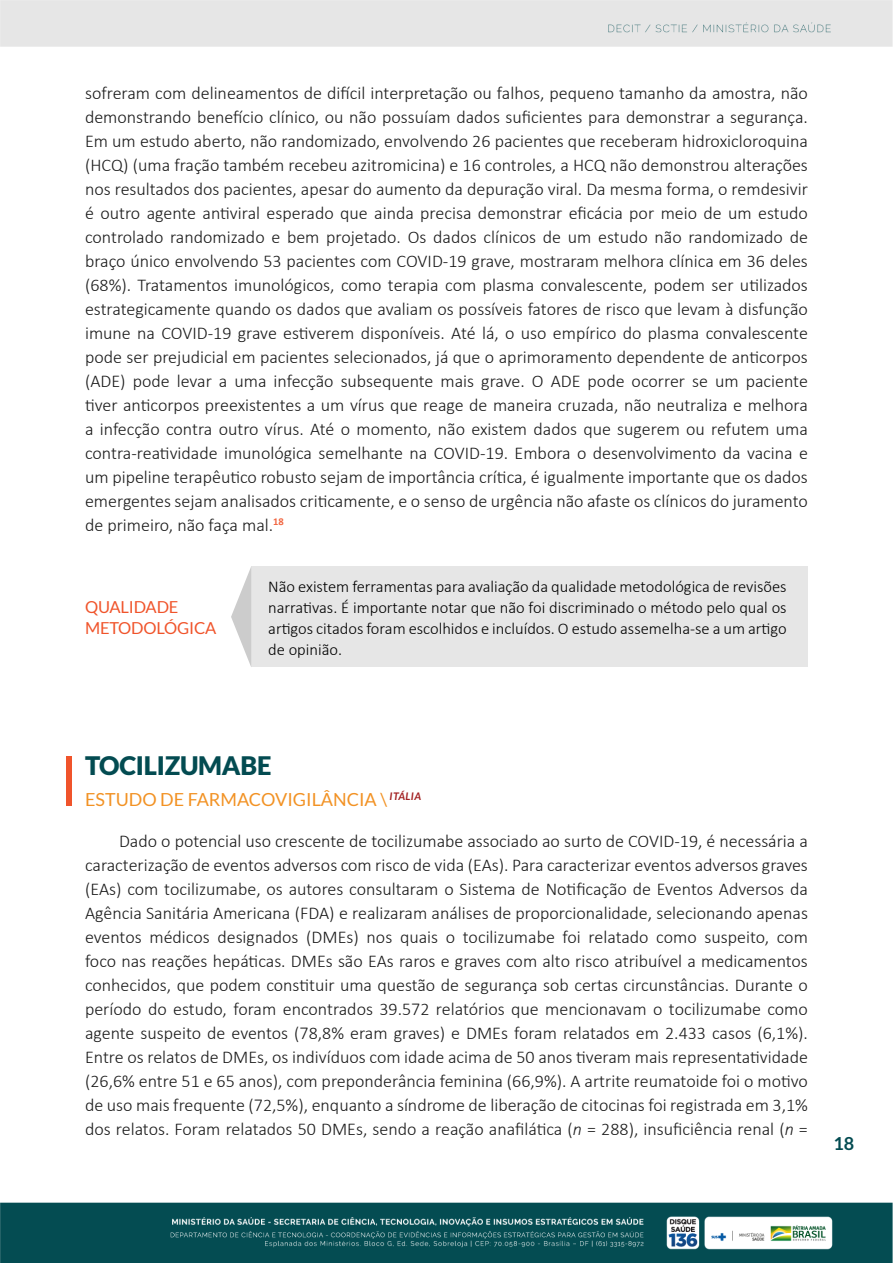
<style>
.page{position:relative;width:893px;height:1263px;background:#fff}
.page>*{position:absolute;margin:0;border:0;box-sizing:border-box;transform-origin:0 0}
.t1{font:900 25.5px "Lato";letter-spacing:-.01em;color:#034b51}
.t2{font:300 18px/24px "Calibri";color:#1a1a1a;text-align:justify}
.t3{font:18px "Lato";color:#f29224}
.t4{font:700 18px "Lato";color:#034b51}
.t5{font:300 16.5px/21px "Calibri";color:#000;text-align:justify}
.t6{font:16.5px/21px "Lato";letter-spacing:-.01em;color:#f0542b}
.s1{font-style:italic}
</style>
<div class="page">
<img style="left:0;top:0;width:893px;height:1263px">
<div style="left:85px;top:566px;width:146px;height:101px;background:#fff"></div>
<div style="left:251px;top:566px;width:557px;height:101px;background:#e6e6e6"></div>
<svg style="left:231px;top:566px;width:20px;height:101px"></svg>
<div style="left:66px;top:756px;width:6px;height:50px;background:#f0542b"></div>
<p class="t2" style="left:85px;top:80px;width:724px">sofreram com delineamentos de difícil interpretação ou falhos, pequeno tamanho da amostra, não demonstrando benefício clínico, ou não possuíam dados suficientes para demonstrar a segurança.<br>Em um estudo aberto, não randomizado, envolvendo 26 pacientes que receberam hidroxicloroquina (HCQ) (uma fração também recebeu azitromicina) e 16 controles, a HCQ não demonstrou alterações nos resultados dos pacientes, apesar do aumento da depuração viral. Da mesma forma, o remdesivir é outro agente antiviral esperado que ainda precisa demonstrar eficácia por meio de um estudo controlado randomizado e bem projetado. Os dados clínicos de um estudo não randomizado de braço único envolvendo 53 pacientes com COVID-19 grave, mostraram melhora clínica em 36 deles (68%). Tratamentos imunológicos, como terapia com plasma convalescente, podem ser utilizados estrategicamente quando os dados que avaliam os possíveis fatores de risco que levam à disfunção imune na COVID-19 grave estiverem disponíveis. Até lá, o uso empírico do plasma convalescente pode ser prejudicial em pacientes selecionados, já que o aprimoramento dependente de anticorpos (ADE) pode levar a uma infecção subsequente mais grave. O ADE pode ocorrer se um paciente tiver anticorpos preexistentes a um vírus que reage de maneira cruzada, não neutraliza e melhora a infecção contra outro vírus. Até o momento, não existem dados que sugerem ou refutem uma contra-reatividade imunológica semelhante na COVID-19. Embora o desenvolvimento da vacina e um pipeline terapêutico robusto sejam de importância crítica, é igualmente importante que os dados emergentes sejam analisados criticamente, e o senso de urgência não afaste os clínicos do juramento de primeiro, não faça mal.<sup>18</sup></p>
<p class="t6" style="left:85px;top:596px;width:133px">QUALIDADE<br>METODOLÓGICA</p>
<p class="t5" style="left:268px;top:575px;width:520px">Não existem ferramentas para avaliação da qualidade metodológica de revisões narrativas. É importante notar que não foi discriminado o método pelo qual os artigos citados foram escolhidos e incluídos. O estudo assemelha-se a um artigo de opinião.</p>
<h1 class="t1" style="left:85px;top:751px;width:188px">TOCILIZUMABE</h1>
<p class="t3" style="left:85px;top:789px;width:338px">ESTUDO DE FARMACOVIGILÂNCIA \ <sup>ITÁLIA</sup></p>
<p class="t2" style="left:85px;top:828px;width:724px;text-indent:34px">Dado o potencial uso crescente de tocilizumabe associado ao surto de COVID-19, é necessária a caracterização de eventos adversos com risco de vida (EAs). Para caracterizar eventos adversos graves (EAs) com tocilizumabe, os autores consultaram o Sistema de Notificação de Eventos Adversos da Agência Sanitária Americana (FDA) e realizaram análises de proporcionalidade, selecionando apenas eventos médicos designados (DMEs) nos quais o tocilizumabe foi relatado como suspeito, com foco nas reações hepáticas. DMEs são EAs raros e graves com alto risco atribuível a medicamentos conhecidos, que podem constituir uma questão de segurança sob certas circunstâncias. Durante o período do estudo, foram encontrados 39.572 relatórios que mencionavam o tocilizumabe como agente suspeito de eventos (78,8% eram graves) e DMEs foram relatados em 2.433 casos (6,1%).<br>Entre os relatos de DMEs, os indivíduos com idade acima de 50 anos tiveram mais representatividade (26,6% entre 51 e 65 anos), com preponderância feminina (66,9%). A artrite reumatoide foi o motivo de uso mais frequente (72,5%), enquanto a síndrome de liberação de citocinas foi registrada em 3,1% dos relatos. Foram relatados 50 DMEs, sendo a reação anafilática (<span class="s1">n</span> = 288), insuficiência renal (<span class="s1">n</span> =</p>
<p class="t4" style="left:833px;top:1133px;width:22px">18</p>
</div>
